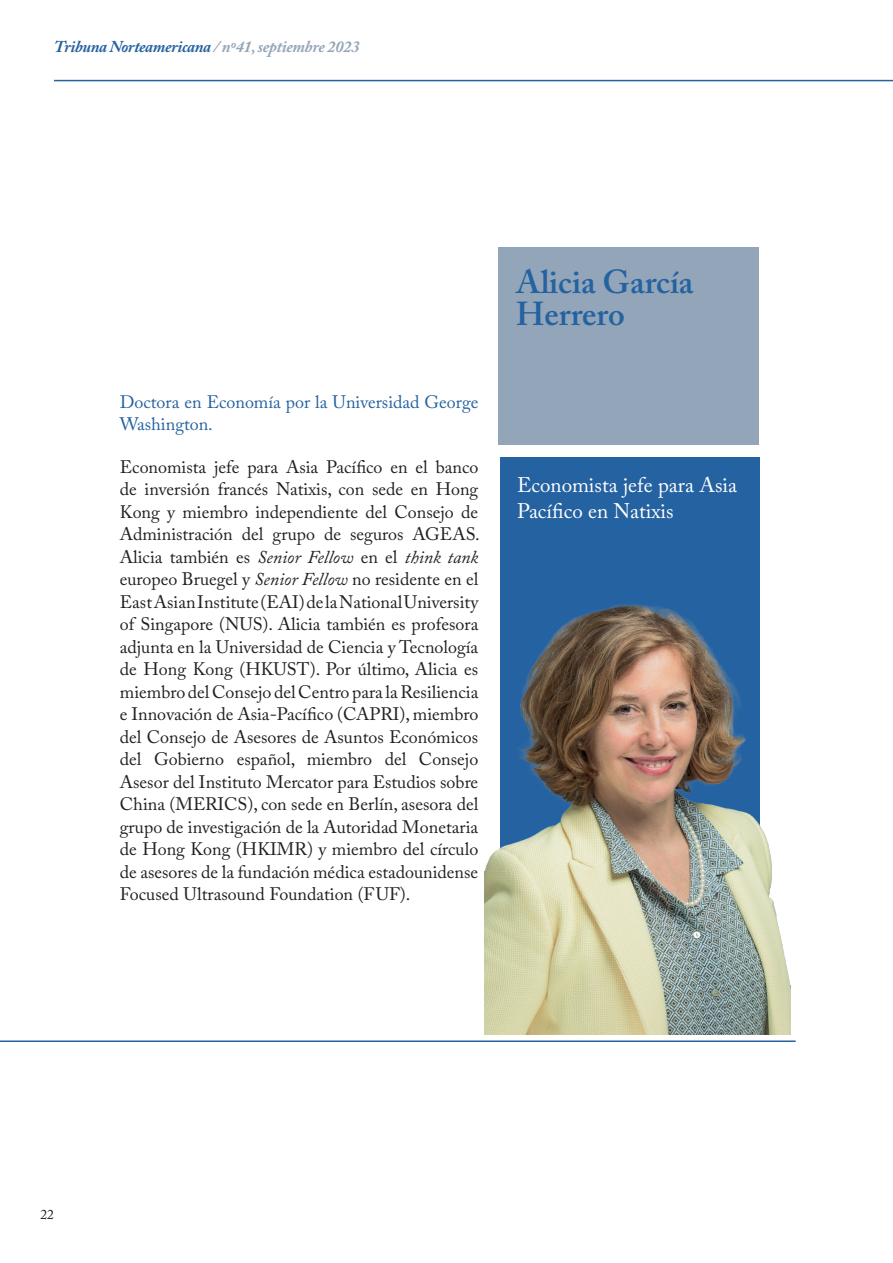
<style>
.page{position:relative;width:893px;height:1263px;background:#fff}
.page>*{position:absolute;margin:0;border:0;box-sizing:border-box;transform-origin:0 0}
.t1{font:600 33px/31.5px "Adobe Caslon Pro";color:#2562a1}
.t2{font:21px/25.2px "Adobe Caslon Pro";color:#fff}
.t3{font:18px/22.5px "Adobe Caslon Pro";color:#231f20;text-align:justify}
.t4{font:18px/21.6px "Adobe Caslon Pro";color:#2562a1}
.t5{font:italic 700 16.5px "Adobe Caslon Pro";letter-spacing:-.02em;color:#2562a1}
.t6{font:13.5px "Adobe Caslon Pro";color:#231f20}
.s1{color:#93a5b9}
.s2{font-style:italic}
</style>
<div class="page">
<hr style="left:54px;top:80px;width:839px;height:1px;background:#2562a1">
<div style="left:498px;top:247px;width:261px;height:198px;background:#93a5b9"></div>
<div style="left:500px;top:457px;width:259px;height:578px;background:#2562a1"></div>
<hr style="left:0;top:1040px;width:796px;height:2px;background:#2562a1">
<img style="left:484px;top:577px;width:306px;height:458px">
<p class="t5" style="left:54px;top:37px;width:307px">Tribuna Norteamericana <span class="s1">/ nº41, septiembre 2023</span></p>
<p class="t4" style="left:120px;top:391px;width:360px">Doctora en Economía por la Universidad George<br>Washington.</p>
<p class="t3" style="left:120px;top:455px;width:361px">Economista jefe para Asia Pacífico en el banco de inversión francés Natixis, con sede en Hong Kong y miembro independiente del Consejo de Administración del grupo de seguros AGEAS.<br>Alicia también es <span class="s2">Senior Fellow</span> en el <span class="s2">think tank </span>europeo Bruegel y <span class="s2">Senior Fellow</span> no residente en el East Asian Institute (EAI) de la National University of Singapore (NUS). Alicia también es profesora adjunta en la Universidad de Ciencia y Tecnología de Hong Kong (HKUST). Por último, Alicia es miembro del Consejo del Centro para la Resiliencia e Innovación de Asia-Pacífico (CAPRI), miembro del Consejo de Asesores de Asuntos Económicos del Gobierno español, miembro del Consejo Asesor del Instituto Mercator para Estudios sobre China (MERICS), con sede en Berlín, asesora del grupo de investigación de la Autoridad Monetaria de Hong Kong (HKIMR) y miembro del círculo de asesores de la fundación médica estadounidense Focused Ultrasound Foundation (FUF).</p>
<h1 class="t1" style="left:516px;top:266px;width:179px">Alicia García<br>Herrero</h1>
<p class="t2" style="left:517px;top:473px;width:221px">Economista jefe para Asia<br>Pacífico en Natixis</p>
<p class="t6" style="left:40px;top:1206px;width:15px">22</p>
</div>
